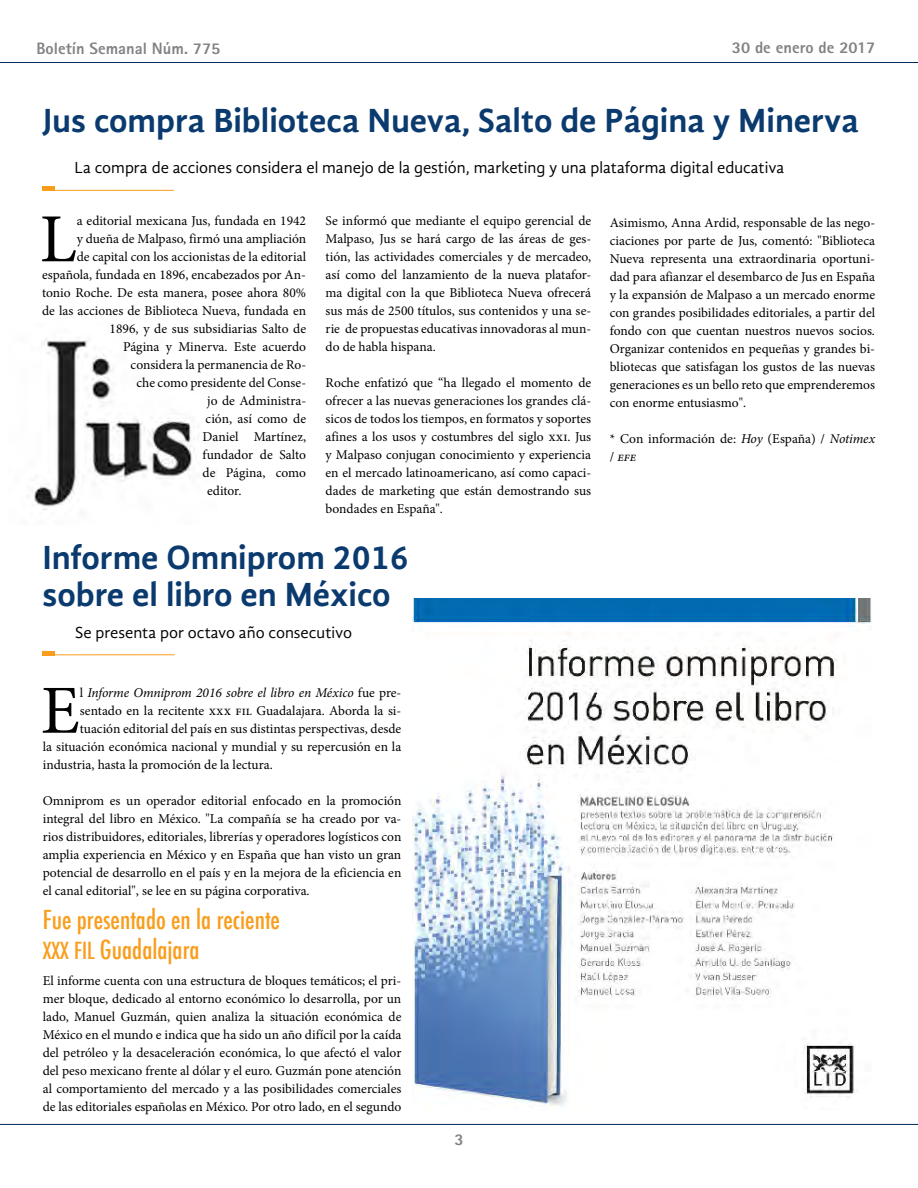
<style>
.page{position:relative;width:918px;height:1188px;background:#fff}
.page>*{position:absolute;margin:0;border:0;box-sizing:border-box;transform-origin:0 0}
.t1{font:68.85px "Minion Pro";color:#000}
.t2{font:700 34.5px/37.5px "Gandhi Sans";color:#0a3a6e}
.t3{font:500 condensed 25.5px/30px "Futura";color:#f99d1c}
.t4{font:16.5px "Gandhi Sans";color:#000}
.t5{font:800 16.5px "Rotis Sans Serif";color:#808285}
.t6{font:13.5px/18px "Minion Pro";letter-spacing:-.005em;color:#000;text-align:justify}
.t7{font:italic 13.5px "Minion Pro";letter-spacing:-.01em;color:#000}
.s1{font-style:italic}
.s2{font-style:normal}
.s3{font-family:"Futura Condensed Medium SC900";font-weight:400;font-stretch:normal;font-size:22.95px}
</style>
<div class="page">
<hr style="left:0;top:62px;width:918px;height:1px;background:#00295c">
<hr style="left:0;top:1124px;width:918px;height:1px;background:#00295c">
<img style="left:29px;top:338px;width:166px;height:172px">
<hr style="left:42px;top:190px;width:132px;height:1px;background:#f99d1c">
<hr style="left:42px;top:187px;width:12px;height:4px;background:#f99d1c">
<hr style="left:43px;top:654px;width:132px;height:1px;background:#f99d1c">
<div style="left:43px;top:651px;width:12px;height:5px;background:#f99d1c"></div>
<img style="left:413px;top:599px;width:459px;height:510px">
<p class="t5" style="left:36px;top:38px;width:185px">Boletín Semanal Núm. 775</p>
<p class="t5" style="left:732px;top:37px;width:145px">30 de enero de 2017</p>
<h2 class="t2" style="left:43px;top:102px;width:817px">Jus compra Biblioteca Nueva, Salto de Página y Minerva</h2>
<p class="t4" style="left:75px;top:158px;width:711px">La compra de acciones considera el manejo de la gestión, marketing y una plataforma digital educativa</p>
<p class="t6" style="left:326px;top:212px;width:267px">Se informó que mediante el equipo gerencial de Malpaso, Jus se hará cargo de las áreas de ges&shy;tión, las actividades comerciales y de mercadeo, así como del lanzamiento de la nueva platafor&shy;ma digital con la que Biblioteca Nueva ofrecerá sus más de 2500 títulos, sus contenidos y una se&shy;rie de propuestas educativas innovadoras al mun&shy;do de habla hispana.</p>
<p class="t6" style="left:326px;top:374px;width:267px">Roche enfatizó que “ha llegado el momento de ofrecer a las nuevas generaciones los grandes clá&shy;sicos de todos los tiempos, en formatos y soportes afines a los usos y costumbres del siglo xxi. Jus y Malpaso conjugan conocimiento y experiencia en el mercado latinoamericano, así como capaci&shy;dades de marketing que están demostrando sus bondades en España".</p>
<h2 class="t2" style="left:43px;top:538px;width:368px">Informe Omniprom 2016 sobre el libro en México</h2>
<h1 class="t1" style="left:40px;top:193px;width:39px">L</h1>
<p class="t6" style="left:77px;top:212px;width:231px">a editorial mexicana Jus, fundada en 1942</p>
<p class="t6" style="left:610px;top:214px;width:267px">Asimismo, Anna Ardid, responsable de las nego&shy;ciaciones por parte de Jus, comentó: "Biblioteca Nueva representa una extraordinaria oportuni&shy;dad para afianzar el desembarco de Jus en España y la expansión de Malpaso a un mercado enorme con grandes posibilidades editoriales, a partir del fondo con que cuentan nuestros nuevos socios.<br>Organizar contenidos en pequeñas y grandes bi&shy;bliotecas que satisfagan los gustos de las nuevas generaciones es un bello reto que emprenderemos con enorme entusiasmo".</p>
<p class="t6" style="left:610px;top:430px;width:267px">* Con información de: <span class="s1">Hoy</span> (España) / <span class="s1">Notimex </span>/ <span class="s1">efe</span></p>
<p class="t6" style="left:77px;top:230px;width:231px">y dueña de Malpaso, firmó una ampliación</p>
<p class="t6" style="left:77px;top:248px;width:231px">de capital con los accionistas de la editorial</p>
<p class="t6" style="left:42px;top:266px;width:265px">española, fundada en 1896, encabezados por An-</p>
<p class="t6" style="left:42px;top:284px;width:266px">tonio Roche. De esta manera, posee ahora 80%</p>
<p class="t6" style="left:42px;top:302px;width:266px">de las acciones de Biblioteca Nueva, fundada en</p>
<p class="t6" style="left:110px;top:320px;width:198px">1896, y de sus subsidiarias Salto de</p>
<p class="t6" style="left:123px;top:338px;width:184px">Página y Minerva. Este acuerdo</p>
<p class="t6" style="left:131px;top:356px;width:177px">considera la permanencia de Ro-</p>
<p class="t6" style="left:137px;top:374px;width:171px">che como presidente del Conse-</p>
<p class="t6" style="left:207px;top:392px;width:101px">jo de Administra-</p>
<p class="t6" style="left:206px;top:410px;width:102px">ción, así como de</p>
<p class="t6" style="left:203px;top:428px;width:105px">Daniel Martínez,</p>
<p class="t6" style="left:203px;top:446px;width:105px">fundador de Salto</p>
<p class="t6" style="left:203px;top:464px;width:105px">de Página, como</p>
<p class="t6" style="left:207px;top:482px;width:36px">editor.</p>
<p class="t4" style="left:75px;top:623px;width:278px">Se presenta por octavo año consecutivo</p>
<h1 class="t1" style="left:41px;top:665px;width:41px">E</h1>
<p class="t7" style="left:80px;top:683px;width:323px"><span class="s2">l</span> Informe Omniprom 2016 sobre el libro en México <span class="s2">fue pre-</span></p>
<p class="t6" style="left:80px;top:701px;width:323px">sentado en la recitente xxx fil Guadalajara. Aborda la si-</p>
<p class="t6" style="left:80px;top:719px;width:323px">tuación editorial del país en sus distintas perspectivas, desde</p>
<p class="t6" style="left:43px;top:737px;width:360px">la situación económica nacional y mundial y su repercusión en la</p>
<p class="t6" style="left:43px;top:755px;width:232px">industria, hasta la promoción de la lectura.</p>
<p class="t6" style="left:43px;top:791px;width:360px">Omniprom es un operador editorial enfocado en la promoción integral del libro en México. "La compañía se ha creado por va&shy;rios distribuidores, editoriales, librerías y operadores logísticos con amplia experiencia en México y en España que han visto un gran potencial de desarrollo en el país y en la mejora de la eficiencia en el canal editorial", se lee en su página corporativa.</p>
<h3 class="t3" style="left:43px;top:905px;width:239px">Fue presentado en la reciente<br><span class="s3">XXX FIL</span> Guadalajara</h3>
<p class="t6" style="left:43px;top:971px;width:360px">El informe cuenta con una estructura de bloques temáticos; el pri&shy;mer bloque, dedicado al entorno económico lo desarrolla, por un lado, Manuel Guzmán, quien analiza la situación económica de México en el mundo e indica que ha sido un año difícil por la caída del petróleo y la desaceleración económica, lo que afectó el valor del peso mexicano frente al dólar y el euro. Guzmán pone atención al comportamiento del mercado y a las posibilidades comerciales de las editoriales españolas en México. Por otro lado, en el segundo</p>
<p class="t5" style="left:455px;top:1129px;width:11px">3</p>
</div>
